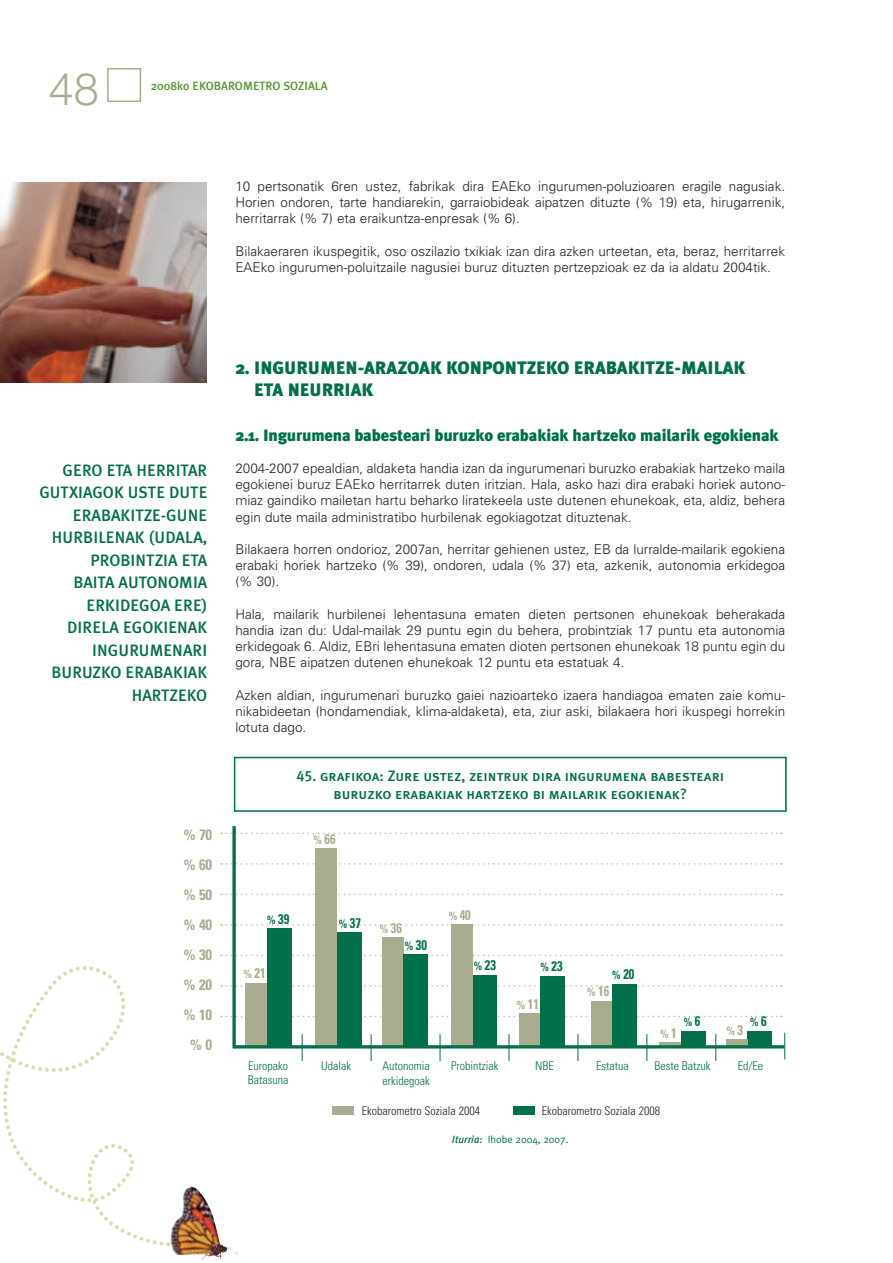
<style>
.page{position:relative;width:893px;height:1263px;background:#fff}
.page>*{position:absolute;margin:0;border:0;box-sizing:border-box;transform-origin:0 0}
.t1{font:300 45px "Helvetica Neue";color:#a9ad8f}
.t2{font:900 18px/21.6px "Meta Plus";color:#007049}
.t3{font:500 16.5px/22.5px "Meta Plus";color:#007049;text-align:right}
.t4{font:900 16.5px "Meta Plus";letter-spacing:-.01em;color:#007049}
.t5{font:15px/18px "Meta Plus Medium Caps";color:#007049;text-align:center}
.t6{font:700 condensed 15px/30px "Univers";color:#a9ad8f;text-align:center}
.t7{font:700 condensed 13.95px "Univers";color:#a9ad8f;scale:.9 1}
.t8{font:700 condensed 13.95px "Univers";color:#007049;scale:.9 1}
.t9{font:300 13.5px/16.2px "Univers";color:#231f20;text-align:justify}
.t10{font:300 condensed 12px/14.4px "Univers";color:#007049}
.t11{font:300 condensed 12px "Univers";color:#231f20}
.t12{font:500 12px "Meta Plus";color:#549532}
.t13{font:700 condensed 12px "Univers";color:#a9ad8f;scale:.9 1}
.t14{font:700 condensed 12px "Univers";color:#007049;scale:.9 1}
.t15{font:10.5px "Meta Plus Normal";color:#007049}
.s1{font-size:12px}
.s2{font-size:13.95px}
.s3{font-family:"Meta Plus";font-weight:500;font-style:italic}
</style>
<div class="page">
<div style="left:107px;top:68px;width:34px;height:34px;border:2px solid #a9ad8f"></div>
<div style="left:234px;top:757px;width:553px;height:55px;border:2px solid #007049"></div>
<svg style="left:291px;top:1015px;width:491px;height:2px"></svg>
<svg style="left:291px;top:985px;width:491px;height:2px"></svg>
<svg style="left:256px;top:954px;width:526px;height:2px"></svg>
<svg style="left:256px;top:924px;width:526px;height:2px"></svg>
<svg style="left:256px;top:893px;width:526px;height:2px"></svg>
<svg style="left:221px;top:863px;width:561px;height:2px"></svg>
<svg style="left:221px;top:832px;width:561px;height:2px"></svg>
<svg style="left:509px;top:1034px;width:1px;height:27px"></svg>
<svg style="left:302px;top:1034px;width:1px;height:27px"></svg>
<svg style="left:232px;top:826px;width:4px;height:54px"></svg>
<svg style="left:784px;top:1033px;width:1px;height:26px"></svg>
<svg style="left:715px;top:1034px;width:1px;height:27px"></svg>
<div style="left:245px;top:983px;width:22px;height:63px;background:#a9ad8f"></div>
<div style="left:267px;top:928px;width:24px;height:118px;background:#007049"></div>
<div style="left:514px;top:1106px;width:21px;height:9px;background:#007049"></div>
<div style="left:333px;top:1106px;width:21px;height:9px;background:#a9ad8f"></div>
<svg style="left:0;top:880px;width:253px;height:366px"></svg>
<img style="left:170px;top:1187px;width:73px;height:72px">
<svg style="left:646px;top:1034px;width:1px;height:27px"></svg>
<svg style="left:577px;top:1034px;width:1px;height:27px"></svg>
<svg style="left:440px;top:1034px;width:1px;height:27px"></svg>
<svg style="left:371px;top:1034px;width:1px;height:27px"></svg>
<div style="left:315px;top:848px;width:22px;height:198px;background:#a9ad8f"></div>
<div style="left:337px;top:932px;width:24px;height:114px;background:#007049"></div>
<div style="left:382px;top:937px;width:22px;height:109px;background:#a9ad8f"></div>
<div style="left:519px;top:1013px;width:22px;height:33px;background:#a9ad8f"></div>
<div style="left:591px;top:1001px;width:21px;height:45px;background:#a9ad8f"></div>
<div style="left:747px;top:1031px;width:24px;height:15px;background:#007049"></div>
<div style="left:726px;top:1039px;width:21px;height:7px;background:#a9ad8f"></div>
<div style="left:681px;top:1031px;width:24px;height:15px;background:#007049"></div>
<hr style="left:659px;top:1042px;width:22px;height:4px;background:#a9ad8f">
<div style="left:472px;top:975px;width:24px;height:71px;background:#007049"></div>
<div style="left:612px;top:984px;width:24px;height:62px;background:#007049"></div>
<div style="left:540px;top:976px;width:24px;height:70px;background:#007049"></div>
<div style="left:451px;top:924px;width:22px;height:122px;background:#a9ad8f"></div>
<div style="left:403px;top:955px;width:25px;height:91px;background:#007049"></div>
<hr style="left:233px;top:1045px;width:551px;height:3px;background:#007049">
<img style="left:0;top:183px;width:207px;height:200px">
<h1 class="t1" style="left:49px;top:73px;width:52px">48</h1>
<p class="t12" style="left:151px;top:82px;width:178px">2008ko EKOBAROMETRO SOZIALA</p>
<p class="t9" style="left:235px;top:179px;width:551px">10 pertsonatik 6ren ustez, fabrikak dira EAEko ingurumen-poluzioaren eragile nagusiak.<br>Horien ondoren, tarte handiarekin, garraiobideak aipatzen dituzte (% 19) eta, hirugarrenik, herritarrak (% 7) eta eraikuntza-enpresak (% 6).</p>
<p class="t9" style="left:235px;top:244px;width:551px">Bilakaeraren ikuspegitik, oso oszilazio txikiak izan dira azken urteetan, eta, beraz, herritarrek<br>EAEko ingurumen-poluitzaile nagusiei buruz dituzten pertzepzioak ez da ia aldatu 2004tik.</p>
<p class="t3" style="left:39px;top:460px;width:169px">GERO ETA HERRITAR<br>GUTXIAGOK USTE DUTE<br>ERABAKITZE-GUNE<br>HURBILENAK (UDALA,<br>PROBINTZIA ETA<br>BAITA AUTONOMIA<br>ERKIDEGOA ERE)<br>DIRELA EGOKIENAK<br>INGURUMENARI<br>BURUZKO ERABAKIAK<br>HARTZEKO</p>
<p class="t6" style="left:184px;top:821px;width:30px">% 70 % 60 % 50 % 40 % 30 % 20 % 10 % 0</p>
<h2 class="t2" style="left:254px;top:358px;width:493px;text-indent:-19px">2. INGURUMEN-ARAZOAK KONPONTZEKO ERABAKITZE-MAILAK<br>ETA NEURRIAK</h2>
<p class="t4" style="left:235px;top:428px;width:545px">2.1. Ingurumena babesteari buruzko erabakiak hartzeko mailarik egokienak</p>
<p class="t9" style="left:235px;top:461px;width:551px">2004-2007 epealdian, aldaketa handia izan da ingurumenari buruzko erabakiak hartzeko maila egokienei buruz EAEko herritarrek duten iritzian. Hala, asko hazi dira erabaki horiek autono&shy;miaz gaindiko mailetan hartu beharko liratekeela uste dutenen ehunekoak, eta, aldiz, behera egin dute maila administratibo hurbilenak egokiagotzat dituztenak.</p>
<p class="t9" style="left:235px;top:542px;width:551px">Bilakaera horren ondorioz, 2007an, herritar gehienen ustez, EB da lurralde-mailarik egokiena erabaki horiek hartzeko (% 39), ondoren, udala (% 37) eta, azkenik, autonomia erkidegoa (% 30).</p>
<p class="t9" style="left:235px;top:607px;width:551px">Hala, mailarik hurbilenei lehentasuna ematen dieten pertsonen ehunekoak beherakada handia izan du: Udal-mailak 29 puntu egin du behera, probintziak 17 puntu eta autonomia erkidegoak 6. Aldiz, EBri lehentasuna ematen dioten pertsonen ehunekoak 18 puntu egin du gora, NBE aipatzen dutenen ehunekoak 12 puntu eta estatuak 4.</p>
<p class="t9" style="left:235px;top:688px;width:551px">Azken aldian, ingurumenari buruzko gaiei nazioarteko izaera handiagoa ematen zaie komu&shy;nikabideetan (hondamendiak, klima-aldaketa), eta, ziur aski, bilakaera hori ikuspegi horrekin lotuta dago.</p>
<p class="t5" style="left:296px;top:767px;width:429px">45. grafikoa: Zure ustez, zeintruk dira ingurumena babesteari buruzko erabakiak hartzeko bi mailarik egokienak?</p>
<p class="t7" style="left:313px;top:834px;width:26px"><span class="s1">%</span> 66</p>
<p class="t8" style="left:267px;top:914px;width:26px"><span class="s1">%</span> 39</p>
<p class="t8" style="left:339px;top:918px;width:26px"><span class="s1">%</span> 37</p>
<p class="t7" style="left:380px;top:923px;width:26px"><span class="s1">%</span> 36</p>
<p class="t7" style="left:449px;top:910px;width:26px"><span class="s1">%</span> 40</p>
<p class="t8" style="left:405px;top:940px;width:26px"><span class="s1">%</span> 30</p>
<p class="t7" style="left:243px;top:968px;width:26px"><span class="s1">%</span> 21</p>
<p class="t8" style="left:474px;top:960px;width:26px"><span class="s1">%</span> 23</p>
<p class="t8" style="left:540px;top:961px;width:26px"><span class="s1">%</span> 23</p>
<p class="t8" style="left:612px;top:969px;width:26px"><span class="s1">%</span> 20</p>
<p class="t7" style="left:587px;top:986px;width:26px"><span class="s1">%</span> 16</p>
<p class="t7" style="left:517px;top:999px;width:26px"><span class="s1">%</span> 11</p>
<p class="t13" style="left:660px;top:1029px;width:20px">% <span class="s2">1</span></p>
<p class="t14" style="left:684px;top:1017px;width:20px">% <span class="s2">6</span></p>
<p class="t14" style="left:750px;top:1018px;width:20px">% <span class="s2">6</span></p>
<p class="t13" style="left:726px;top:1026px;width:20px">% <span class="s2">3</span></p>
<p class="t10" style="left:248px;top:1060px;width:42px">Europako<br>Batasuna</p>
<p class="t10" style="left:321px;top:1060px;width:31px">Udalak</p>
<p class="t10" style="left:451px;top:1060px;width:49px">Probintziak</p>
<p class="t10" style="left:596px;top:1060px;width:34px">Estatua</p>
<p class="t10" style="left:738px;top:1060px;width:27px">Ed/Ee</p>
<p class="t10" style="left:382px;top:1060px;width:49px">Autonomia</p>
<p class="t10" style="left:535px;top:1060px;width:20px">NBE</p>
<p class="t10" style="left:654px;top:1060px;width:58px">Beste Batzuk</p>
<p class="t10" style="left:382px;top:1074px;width:49px">erkidegoak</p>
<p class="t11" style="left:362px;top:1106px;width:120px">Ekobarometro Soziala 2004</p>
<p class="t11" style="left:542px;top:1106px;width:120px">Ekobarometro Soziala 2008</p>
<p class="t15" style="left:452px;top:1136px;width:118px"><span class="s3">Iturria:</span> Ihobe 2004, 2007.</p>
</div>
